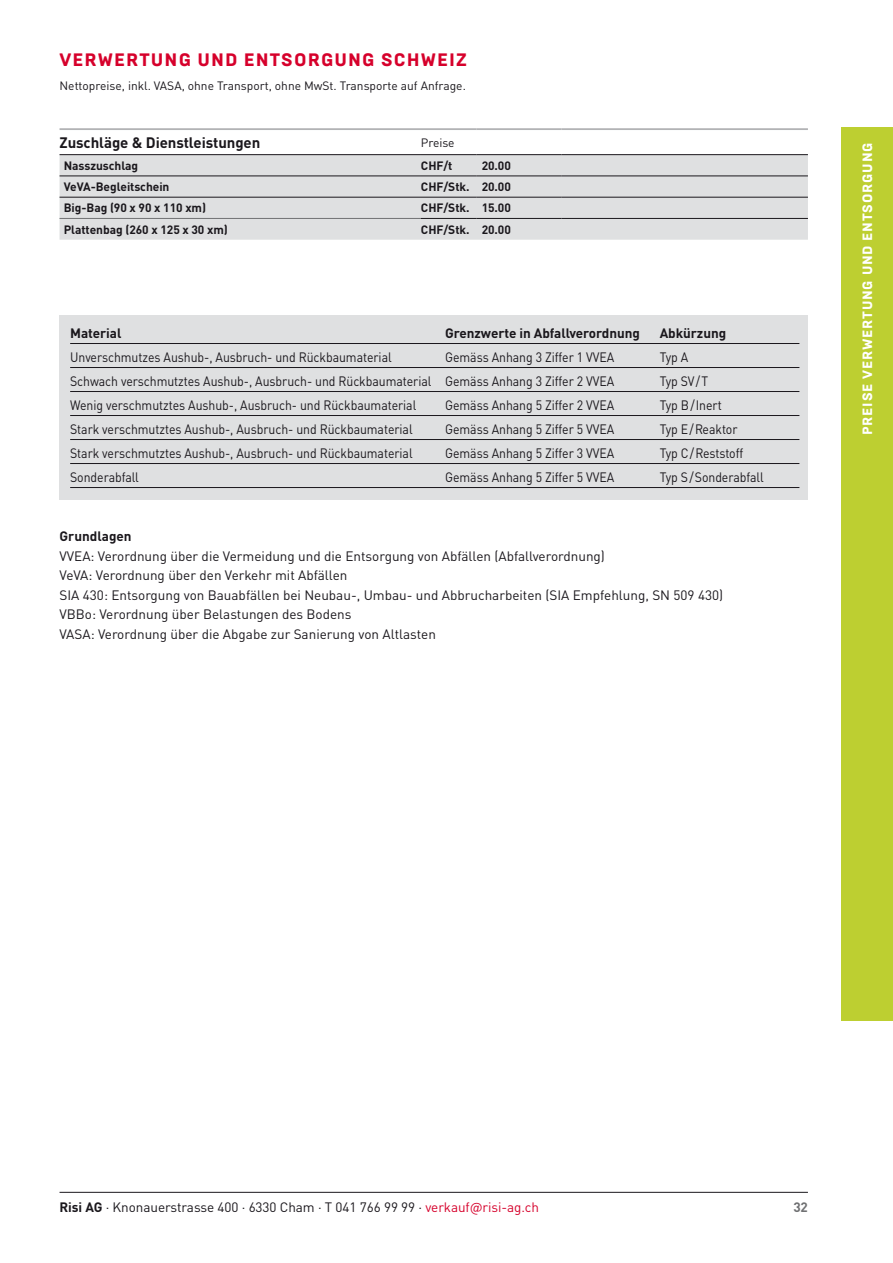
<style>
.page{position:relative;width:893px;height:1263px;background:#fff}
.page>*{position:absolute;margin:0;border:0;box-sizing:border-box;transform-origin:0 0}
.t1{font:800 18px "Brutal Type";letter-spacing:.06em;color:#d6002b}
.t2{font:700 15px "DIN Pro";letter-spacing:-.005em;color:#1a171c}
.t3{font:13.5px "DIN Pro";letter-spacing:-.005em;color:#1a171c;scale:.91 1}
.t4{font:13.5px/19.5px "DIN Pro";letter-spacing:-.005em;color:#1a171c}
.t5{font:700 13.5px "DIN Pro";letter-spacing:-.005em;color:#1a171c}
.t6{font:800 13.5px "Brutal Type";letter-spacing:.06em;color:#fff}
.t7{font:700 13.5px "DIN Pro";color:#707173}
.t8{font:700 12px "DIN Pro";letter-spacing:-.005em;color:#1a171c}
.t9{font:12px "DIN Pro";color:#1a171c}
.s1{font-weight:700}
.s2{color:#d6002b}
</style>
<div class="page">
<hr style="left:60px;top:1192px;width:748px;height:1px;background:#1a171c">
<div style="left:842px;top:128px;width:51px;height:892px;background:#bdcf31"></div>
<div style="left:60px;top:155px;width:748px;height:85px;background:#dfe0e1"></div>
<hr style="left:60px;top:154px;width:361px;height:1px;background:#1a171c">
<hr style="left:421px;top:154px;width:55px;height:1px;background:#1a171c">
<hr style="left:476px;top:154px;width:85px;height:1px;background:#1a171c">
<hr style="left:561px;top:154px;width:247px;height:1px;background:#1a171c">
<hr style="left:60px;top:176px;width:361px;height:1px;background:#1a171c">
<hr style="left:421px;top:176px;width:55px;height:1px;background:#1a171c">
<hr style="left:476px;top:176px;width:85px;height:1px;background:#1a171c">
<hr style="left:561px;top:176px;width:247px;height:1px;background:#1a171c">
<hr style="left:60px;top:197px;width:361px;height:1px;background:#1a171c">
<hr style="left:421px;top:197px;width:55px;height:1px;background:#1a171c">
<hr style="left:476px;top:197px;width:85px;height:1px;background:#1a171c">
<hr style="left:561px;top:197px;width:247px;height:1px;background:#1a171c">
<hr style="left:421px;top:218px;width:55px;height:1px;background:#1a171c">
<hr style="left:476px;top:218px;width:85px;height:1px;background:#1a171c">
<hr style="left:561px;top:218px;width:247px;height:1px;background:#1a171c">
<hr style="left:60px;top:218px;width:361px;height:1px;background:#707173">
<hr style="left:60px;top:128px;width:361px;height:2px;background:#b2b3b5">
<hr style="left:421px;top:128px;width:55px;height:2px;background:#b2b3b5">
<hr style="left:476px;top:128px;width:85px;height:2px;background:#b2b3b5">
<hr style="left:561px;top:128px;width:247px;height:2px;background:#b2b3b5">
<div style="left:60px;top:315px;width:748px;height:185px;background:#dfe0e1"></div>
<hr style="left:70px;top:343px;width:729px;height:1px;background:#1a171c">
<hr style="left:70px;top:367px;width:729px;height:1px;background:#1a171c">
<hr style="left:70px;top:391px;width:729px;height:1px;background:#1a171c">
<hr style="left:70px;top:415px;width:729px;height:1px;background:#1a171c">
<hr style="left:70px;top:439px;width:729px;height:1px;background:#1a171c">
<hr style="left:70px;top:463px;width:729px;height:1px;background:#1a171c">
<hr style="left:70px;top:487px;width:729px;height:1px;background:#1a171c">
<h1 class="t1" style="left:60px;top:48px;width:409px">VERWERTUNG UND ENTSORGUNG SCHWEIZ</h1>
<p class="t9" style="left:60px;top:76px;width:408px">Nettopreise, inkl. VASA, ohne Transport, ohne MwSt. Transporte auf Anfrage.</p>
<p class="t2" style="left:60px;top:130px;width:202px">Zuschläge &amp; Dienstleistungen</p>
<p class="t9" style="left:421px;top:133px;width:35px">Preise</p>
<p class="t8" style="left:64px;top:156px;width:76px">Nasszuschlag</p>
<p class="t8" style="left:421px;top:156px;width:33px">CHF/t</p>
<p class="t8" style="left:482px;top:156px;width:31px">20.00</p>
<p class="t8" style="left:64px;top:177px;width:107px">VeVA-Begleitschein</p>
<p class="t8" style="left:421px;top:177px;width:91px">CHF/Stk. 20.00</p>
<p class="t8" style="left:64px;top:198px;width:144px">Big-Bag (90 x 90 x 110 xm)</p>
<p class="t8" style="left:421px;top:198px;width:91px">CHF/Stk. 15.00</p>
<p class="t8" style="left:64px;top:219px;width:166px">Plattenbag (260 x 125 x 30 xm)</p>
<p class="t8" style="left:421px;top:219px;width:91px">CHF/Stk. 20.00</p>
<p class="t5" style="left:70px;top:322px;width:53px">Material</p>
<p class="t5" style="left:445px;top:322px;width:196px">Grenzwerte in Abfallverordnung</p>
<p class="t5" style="left:660px;top:322px;width:68px">Abkürzung</p>
<p class="t3" style="left:70px;top:346px;width:355px">Unverschmutzes Aushub-, Ausbruch- und Rückbaumaterial</p>
<p class="t3" style="left:445px;top:346px;width:187px">Gemäss Anhang 3 Ziffer 1 VVEA</p>
<p class="t3" style="left:660px;top:346px;width:33px">Typ A</p>
<p class="t3" style="left:70px;top:370px;width:599px">Schwach verschmutztes Aushub-, Ausbruch- und Rückbaumaterial Gemäss Anhang 3 Ziffer 2 VVEA</p>
<p class="t3" style="left:660px;top:370px;width:55px">Typ SV/T</p>
<p class="t3" style="left:70px;top:394px;width:382px">Wenig verschmutztes Aushub-, Ausbruch- und Rückbaumaterial</p>
<p class="t3" style="left:445px;top:394px;width:187px">Gemäss Anhang 5 Ziffer 2 VVEA</p>
<p class="t3" style="left:660px;top:394px;width:70px">Typ B/Inert</p>
<p class="t3" style="left:70px;top:418px;width:378px">Stark verschmutztes Aushub-, Ausbruch- und Rückbaumaterial</p>
<p class="t3" style="left:445px;top:418px;width:187px">Gemäss Anhang 5 Ziffer 5 VVEA</p>
<p class="t3" style="left:660px;top:418px;width:87px">Typ E/Reaktor</p>
<p class="t3" style="left:70px;top:442px;width:378px">Stark verschmutztes Aushub-, Ausbruch- und Rückbaumaterial</p>
<p class="t3" style="left:445px;top:442px;width:187px">Gemäss Anhang 5 Ziffer 3 VVEA</p>
<p class="t3" style="left:660px;top:442px;width:93px">Typ C/Reststoff</p>
<p class="t3" style="left:70px;top:466px;width:77px">Sonderabfall</p>
<p class="t3" style="left:445px;top:466px;width:187px">Gemäss Anhang 5 Ziffer 5 VVEA</p>
<p class="t3" style="left:660px;top:466px;width:116px">Typ S/Sonderabfall</p>
<p class="t5" style="left:60px;top:525px;width:74px">Grundlagen</p>
<p class="t4" style="left:60px;top:545px;width:665px">VVEA: Verordnung über die Vermeidung und die Entsorgung von Abfällen (Abfallverordnung)<br>VeVA: Verordnung über den Verkehr mit Abfällen<br>SIA 430: Entsorgung von Bauabfällen bei Neubau-, Umbau- und Abbrucharbeiten (SIA Empfehlung, SN 509 430)<br>VBBo: Verordnung über Belastungen des Bodens<br>VASA: Verordnung über die Abgabe zur Sanierung von Altlasten</p>
<p class="t6" style="left:859px;top:435px;width:294px;rotate:-90deg">PREISE VERWERTUNG UND ENTSORGUNG</p>
<p class="t4" style="left:60px;top:1196px;width:481px"><span class="s1">Risi AG</span> · Knonauerstrasse 400 · 6330 Cham · T 041 766 99 99 · <span class="s2">verkauf@risi-ag.ch</span></p>
<p class="t7" style="left:793px;top:1195px;width:16px">32</p>
</div>
